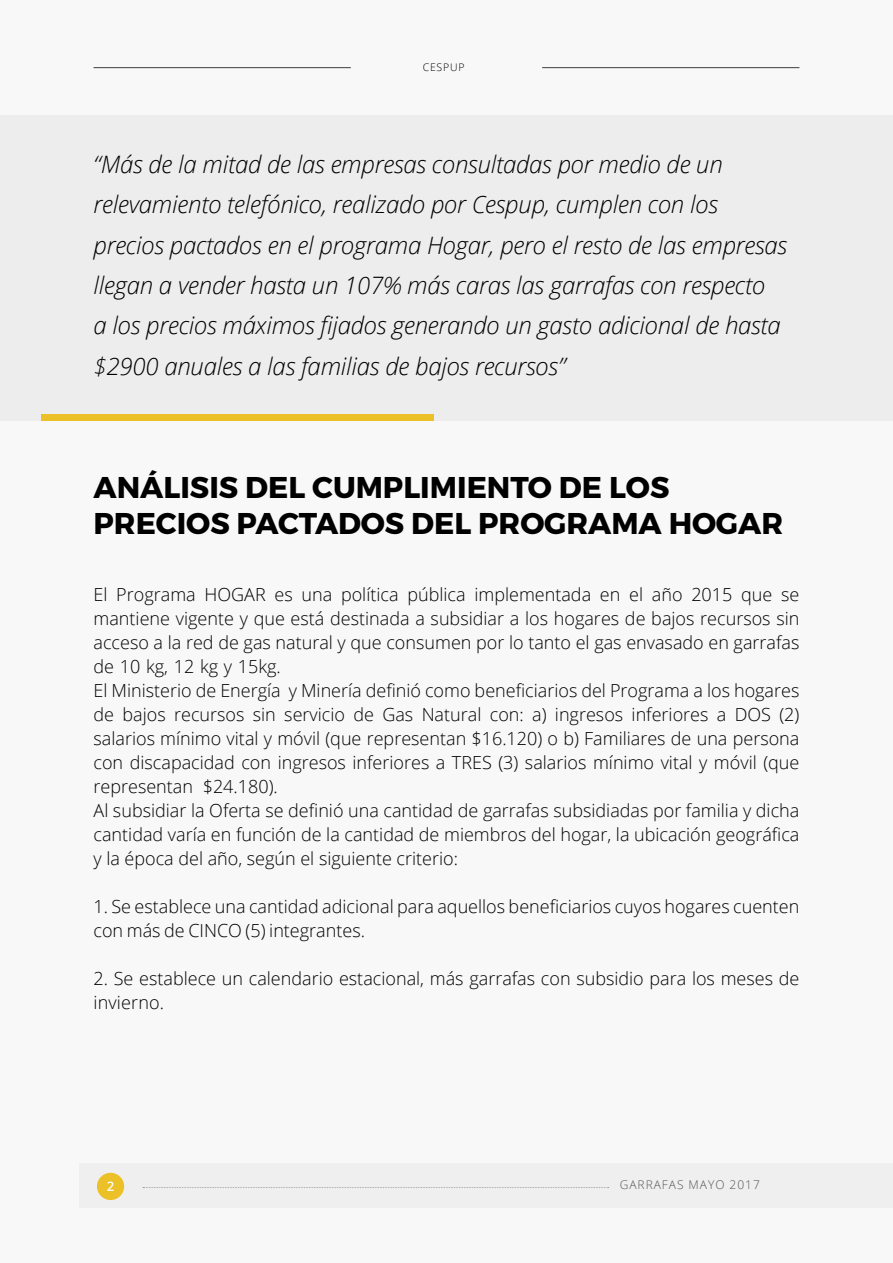
<style>
.page{position:relative;width:893px;height:1263px;background:#f8f8f8}
.page>*{position:absolute;margin:0;border:0;box-sizing:border-box;transform-origin:0 0}
.t1{font:700 30px/36px "Montserrat";color:#000}
.t2{font:italic 300 24px/40.5px "Open Sans";letter-spacing:-.01em;color:#000}
.t3{font:300 18px/24px "Open Sans";color:#000}
.t4{font:600 13.2px "Open Sans";color:#fff}
.t5{font:300 12px "Open Sans";letter-spacing:.08em;color:#565659}
.t6{font:300 10.5px "Open Sans";letter-spacing:.08em;color:#000}
</style>
<div class="page">
<div style="left:0;top:115px;width:893px;height:306px;background:#ededee"></div>
<div style="left:41px;top:414px;width:392px;height:7px;background:#ecc027"></div>
<div style="left:79px;top:1163px;width:814px;height:45px;background:#efeff0"></div>
<div style="left:97px;top:1173px;width:27px;height:27px;background:#ecc027;border-radius:50%"></div>
<hr style="left:94px;top:67px;width:257px;height:1px;background:#3d3c3e">
<hr style="left:542px;top:67px;width:257px;height:1px;background:#3d3c3e">
<svg style="left:143px;top:1187px;width:466px;height:1px"></svg>
<p class="t6" style="left:423px;top:60px;width:43px">CESPUP</p>
<p class="t2" style="left:94px;top:143px;width:695px">“Más de la mitad de las empresas consultadas por medio de un relevamiento telefónico, realizado por Cespup, cumplen con los precios pactados en el programa Hogar, pero el resto de las empresas llegan a vender hasta un 107% más caras las garrafas con respecto<br>a los precios máximos fijados generando un gasto adicional de hasta $2900 anuales a las familias de bajos recursos”</p>
<h1 class="t1" style="left:94px;top:469px;width:691px">ANÁLISIS DEL CUMPLIMIENTO DE LOS<br>PRECIOS PACTADOS DEL PROGRAMA HOGAR</h1>
<p class="t3" style="left:94px;top:582px;width:707px">El Programa HOGAR es una política pública implementada en el año 2015 que se mantiene vigente y que está destinada a subsidiar a los hogares de bajos recursos sin acceso a la red de gas natural y que consumen por lo tanto el gas envasado en garrafas de 10 kg, 12 kg y 15kg.<br>El Ministerio de Energía y Minería definió como beneficiarios del Programa a los hogares de bajos recursos sin servicio de Gas Natural con: a) ingresos inferiores a DOS (2) salarios mínimo vital y móvil (que representan $16.120) o b) Familiares de una persona con discapacidad con ingresos inferiores a TRES (3) salarios mínimo vital y móvil (que representan $24.180).<br>Al subsidiar la Oferta se definió una cantidad de garrafas subsidiadas por familia y dicha cantidad varía en función de la cantidad de miembros del hogar, la ubicación geográfica y la época del año, según el siguiente criterio:</p>
<p class="t3" style="left:94px;top:894px;width:707px">1. Se establece una cantidad adicional para aquellos beneficiarios cuyos hogares cuenten con más de CINCO (5) integrantes.</p>
<p class="t3" style="left:94px;top:966px;width:707px">2. Se establece un calendario estacional, más garrafas con subsidio para los meses de invierno.</p>
<p class="t4" style="left:107px;top:1177px;width:9px">2</p>
<p class="t5" style="left:620px;top:1177px;width:142px">GARRAFAS MAYO 2017</p>
</div>
